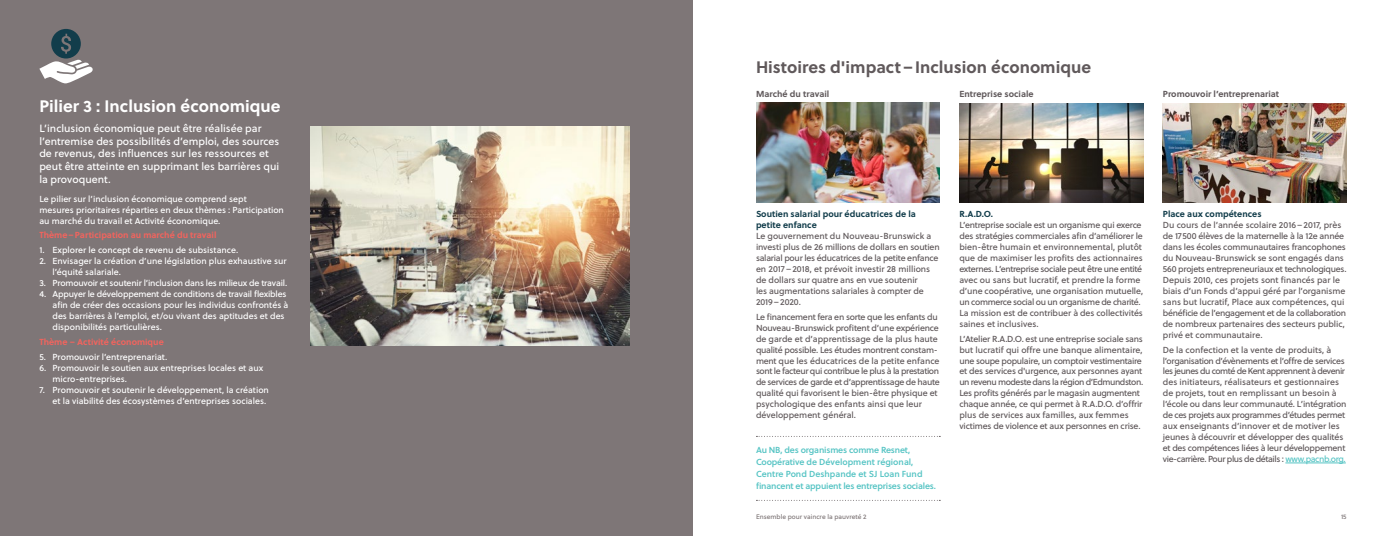
<style>
.page{position:relative;width:1386px;height:536px;background:#fff}
.page>*{position:absolute;margin:0;border:0;box-sizing:border-box;transform-origin:0 0}
.t1{font:700 16.62px "Soleil";color:#60595b}
.t2{font:700 16.62px "Soleil";color:#fff}
.t3{font:10.5px/12.7px "Soleil Bk";color:#fff}
.t4{font:8.75px/10.9px "Soleil Bk";letter-spacing:-.015em;color:#60595b}
.t5{font:8.75px/10.9px "Soleil Bk";color:#fff}
.t6{font:8.75px/12.2px "Soleil Sb";letter-spacing:-.02em;color:#56c4c4}
.t7{font:700 8.75px/10.9px "Soleil";color:#123d4b}
.t8{font:700 8.75px "Soleil";color:#f1645e}
.t9{font:700 8.75px "Soleil";color:#60595b}
.t10{font:8.75px "Soleil Bk";letter-spacing:-.02em;color:#fff}
.t11{font:6.56px "Soleil Bk";color:#7e7677}
.s1{color:#56c4c4}
</style>
<div class="page">
<div style="left:0;top:0;width:693px;height:536px;background:#7e7677"></div>
<img style="left:311px;top:126px;width:319px;height:219px">
<svg style="left:39px;top:29px;width:54px;height:54px"></svg>
<img style="left:756px;top:103px;width:184px;height:99px">
<img style="left:959px;top:104px;width:184px;height:98px">
<hr style="left:1285px;top:462px;width:61px;height:1px;background:#56c4c4">
<img style="left:1163px;top:104px;width:184px;height:98px">
<svg style="left:756px;top:436px;width:184px;height:1px"></svg>
<h1 class="t2" style="left:39px;top:93px;width:243px">Pilier 3 : Inclusion économique</h1>
<p class="t3" style="left:39px;top:122px;width:241px">L’inclusion économique peut être réalisée par l’entremise des possibilités d’emploi, des sources de revenus, des influences sur les ressources et peut être atteinte en supprimant les barrières qui la provoquent.</p>
<p class="t5" style="left:39px;top:193px;width:246px">Le pilier sur l’inclusion économique comprend sept<br>mesures prioritaires réparties en deux thèmes : Participation au marché du travail et Activité économique.</p>
<p class="t8" style="left:39px;top:228px;width:179px">Thème – Participation au marché du travail</p>
<p class="t5" style="left:39px;top:244px;width:200px">1. Explorer le concept de revenu de subsistance.</p>
<p class="t5" style="left:52px;top:255px;width:235px;text-indent:-13px">2. Envisager la création d’une législation plus exhaustive sur l’équité salariale.</p>
<p class="t10" style="left:39px;top:276px;width:249px">3. Promouvoir et soutenir l’inclusion dans les milieux de travail.</p>
<p class="t5" style="left:52px;top:288px;width:237px;text-indent:-13px">4. Appuyer le développement de conditions de travail flexibles afin de créer des occasions pour les individus confrontés à des barrières à l’emploi, et/ou vivant des aptitudes et des disponibilités particulières.</p>
<p class="t8" style="left:39px;top:335px;width:126px">Thème – Activité économique</p>
<p class="t5" style="left:39px;top:351px;width:130px">5. Promouvoir l’entreprenariat.</p>
<p class="t5" style="left:52px;top:362px;width:212px;text-indent:-13px">6. Promouvoir le soutien aux entreprises locales et aux micro-entreprises.</p>
<p class="t5" style="left:52px;top:383px;width:218px;text-indent:-13px">7. Promouvoir et soutenir le développement, la création et la viabilité des écosystèmes d’entreprises sociales.</p>
<h1 class="t1" style="left:756px;top:54px;width:337px">Histoires d'impact – Inclusion économique</h1>
<p class="t9" style="left:756px;top:87px;width:75px">Marché du travail</p>
<p class="t9" style="left:959px;top:87px;width:76px">Entreprise sociale</p>
<p class="t9" style="left:1163px;top:87px;width:118px">Promouvoir l’entreprenariat</p>
<p class="t7" style="left:756px;top:208px;width:161px">Soutien salarial pour éducatrices de la petite enfance</p>
<p class="t4" style="left:756px;top:230px;width:185px">Le gouvernement du Nouveau-Brunswick a investi plus de 26 millions de dollars en soutien salarial pour les éducatrices de la petite enfance en 2017 – 2018, et prévoit investir 28 millions de dollars sur quatre ans en vue soutenir<br>les augmentations salariales à compter de 2019 – 2020.</p>
<p class="t4" style="left:756px;top:311px;width:185px">Le financement fera en sorte que les enfants du Nouveau-Brunswick profitent d’une expérience de garde et d’apprentissage de la plus haute qualité possible. Les études montrent constam&shy;ment que les éducatrices de la petite enfance sont le facteur qui contribue le plus à la prestation de services de garde et d’apprentissage de haute qualité qui favorisent le bien-être physique et psychologique des enfants ainsi que leur développement général.</p>
<p class="t6" style="left:756px;top:443px;width:182px">Au NB, des organismes comme Resnet, Coopérative de Dévelopment régional, Centre Pond Deshpande et SJ Loan Fund financent et appuient les entreprises sociales.</p>
<p class="t7" style="left:959px;top:208px;width:35px">R.A.D.O.</p>
<p class="t4" style="left:959px;top:219px;width:185px">L’entreprise sociale est un organisme qui exerce des stratégies commerciales afin d’améliorer le bien-être humain et environnemental, plutôt que de maximiser les profits des actionnaires externes. L’entreprise sociale peut être une entité avec ou sans but lucratif, et prendre la forme d’une coopérative, une organisation mutuelle, un commerce social ou un organisme de charité.<br>La mission est de contribuer à des collectivités saines et inclusives.</p>
<p class="t4" style="left:959px;top:332px;width:185px">L’Atelier R.A.D.O. est une entreprise sociale sans but lucratif qui offre une banque alimentaire, une soupe populaire, un comptoir vestimentaire et des services d'urgence, aux personnes ayant un revenu modeste dans la région d’Edmundston.<br>Les profits générés par le magasin augmentent chaque année, ce qui permet à R.A.D.O. d’offrir plus de services aux familles, aux femmes victimes de violence et aux personnes en crise.</p>
<p class="t7" style="left:1163px;top:208px;width:100px">Place aux compétences</p>
<p class="t4" style="left:1163px;top:219px;width:185px">Du cours de l’année scolaire 2016 – 2017, près de 17 500 élèves de la maternelle à la 12e année dans les écoles communautaires francophones du Nouveau-Brunswick se sont engagés dans 560 projets entrepreneuriaux et technologiques.<br>Depuis 2010, ces projets sont financés par le biais d’un Fonds d’appui géré par l’organisme sans but lucratif, Place aux compétences, qui bénéficie de l’engagement et de la collaboration de nombreux partenaires des secteurs public, privé et communautaire.</p>
<p class="t4" style="left:1163px;top:343px;width:185px">De la confection et la vente de produits, à l’organisation d’évènements et l’offre de services les jeunes du comté de Kent apprennent à devenir des initiateurs, réalisateurs et gestionnaires de projets, tout en remplissant un besoin à l’école ou dans leur communauté. L’intégration de ces projets aux programmes d’études permet aux enseignants d’innover et de motiver les jeunes à découvrir et développer des qualités et des compétences liées à leur développement vie-carrière. Pour plus de détails : <span class="s1">www.pacnb.org.</span></p>
<p class="t11" style="left:756px;top:511px;width:112px">Ensemble pour vaincre la pauvreté 2</p>
<p class="t11" style="left:1341px;top:511px;width:7px">15</p>
</div>
